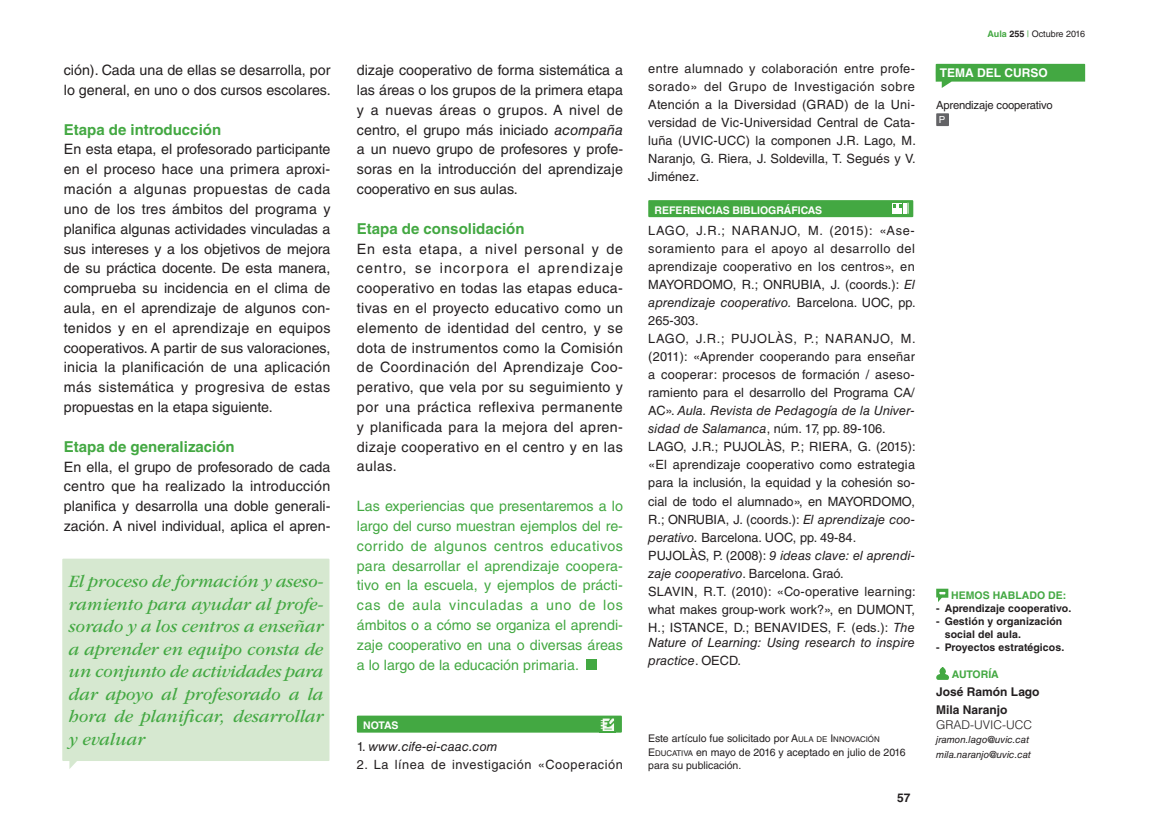
<style>
.page{position:relative;width:1149px;height:830px;background:#fff}
.page>*{position:absolute;margin:0;border:0;box-sizing:border-box;transform-origin:0 0}
.t1{font:italic 18px/22.5px "ITC Garamond Std";color:#43a842;text-align:justify}
.t2{font:700 15px "Helvetica LT Std";color:#43a842}
.t3{font:14.25px/19.8px "Helvetica LT Std";color:#231f20;text-align:justify}
.t4{font:14.25px/19.8px "Helvetica LT Std";color:#43a842;text-align:justify}
.t5{font:12.75px/18px "Helvetica LT Std";letter-spacing:.01em;color:#231f20;text-align:justify}
.t6{font:italic 12.75px/18px "Helvetica LT Std";color:#231f20}
.t7{font:12.75px "Helvetica LT Std";letter-spacing:.04em;color:#231f20}
.t8{font:700 12px/18px "Helvetica LT Std";color:#231f20}
.t9{font:300 12px "Helvetica LT Std";color:#231f20}
.t10{font:700 12px "Helvetica LT Std";color:#fff}
.t11{font:11.25px "Helvetica LT Std";letter-spacing:-.015em;color:#231f20}
.t12{font:10.5px/13.5px "Helvetica LT Std";color:#231f20}
.t13{font:700 10.5px/13px "Helvetica LT Std";letter-spacing:.01em;color:#231f20}
.t14{font:700 10.5px "Helvetica LT Std";color:#fff}
.t15{font:700 10.5px "Helvetica LT Std";color:#43a842}
.t16{font:italic 9.75px/15px "Helvetica LT Std";color:#231f20}
.t17{font:9.75px "Helvetica LT Std";color:#fff}
.t18{font:9px "Helvetica LT Std";color:#231f20}
.s1{font-style:italic}
.s2{font-style:normal}
.s3{font-style:inherit}
.s4{font-size:7.8px}
.s5{font-weight:700;color:#43a842}
.s6{font-weight:700}
.s7{color:#43a842}
</style>
<div class="page">
<div style="left:648px;top:200px;width:265px;height:17px;background:#43a842"></div>
<svg style="left:892px;top:202px;width:16px;height:12px"></svg>
<div style="left:585px;top:658px;width:11px;height:11px;background:#43a842"></div>
<div style="left:357px;top:715px;width:264px;height:17px;background:#43a842"></div>
<svg style="left:602px;top:730px;width:12px;height:1px"></svg>
<img style="left:600px;top:718px;width:14px;height:12px">
<svg style="left:935px;top:64px;width:149px;height:24px"></svg>
<div style="left:62px;top:558px;width:267px;height:202px;background:#d6e8d0"></div>
<svg style="left:69px;top:760px;width:9px;height:8px"></svg>
<svg style="left:936px;top:588px;width:12px;height:14px"></svg>
<svg style="left:936px;top:667px;width:13px;height:13px"></svg>
<div style="left:935px;top:113px;width:13px;height:13px;background:#636366"></div>
<p class="t3" style="left:64px;top:60px;width:268px">ción). Cada una de ellas se desarrolla, por lo general, en uno o dos cursos escolares.</p>
<p class="t2" style="left:64px;top:120px;width:159px">Etapa de introducción</p>
<p class="t3" style="left:64px;top:139px;width:268px">En esta etapa, el profesorado participante en el proceso hace una primera aproxi&shy;mación a algunas propuestas de cada uno de los tres ámbitos del programa y planifica algunas actividades vinculadas a sus intereses y a los objetivos de mejora de su práctica docente. De esta manera, comprueba su incidencia en el clima de aula, en el aprendizaje de algunos con&shy;tenidos y en el aprendizaje en equipos cooperativos. A partir de sus valoraciones, inicia la planificación de una aplicación más sistemática y progresiva de estas propuestas en la etapa siguiente.</p>
<p class="t2" style="left:64px;top:437px;width:172px">Etapa de generalización</p>
<p class="t3" style="left:64px;top:456px;width:268px">En ella, el grupo de profesorado de cada centro que ha realizado la introducción planifica y desarrolla una doble generali&shy;zación. A nivel individual, aplica el apren-</p>
<p class="t1" style="left:69px;top:570px;width:256px">El proceso de formación y aseso&shy;ramiento para ayudar al profe&shy;sorado y a los centros a enseñar a aprender en equipo consta de un conjunto de actividades para dar apoyo al profesorado a la hora de planificar, desarrollar y evaluar</p>
<p class="t3" style="left:357px;top:60px;width:268px">dizaje cooperativo de forma sistemática a las áreas o los grupos de la primera etapa y a nuevas áreas o grupos. A nivel de centro, el grupo más iniciado <span class="s1">acompaña </span>a un nuevo grupo de profesores y profe&shy;soras en la introducción del aprendizaje cooperativo en sus aulas.</p>
<p class="t2" style="left:357px;top:219px;width:169px">Etapa de consolidación</p>
<p class="t3" style="left:357px;top:238px;width:267px">En esta etapa, a nivel personal y de centro, se incorpora el aprendizaje cooperativo en todas las etapas educa&shy;tivas en el proyecto educativo como un elemento de identidad del centro, y se dota de instrumentos como la Comisión de Coordinación del Aprendizaje Coo&shy;perativo, que vela por su seguimiento y por una práctica reflexiva permanente y planificada para la mejora del apren&shy;dizaje cooperativo en el centro y en las aulas.</p>
<p class="t4" style="left:357px;top:496px;width:267px">Las experiencias que presentaremos a lo largo del curso muestran ejemplos del re&shy;corrido de algunos centros educativos para desarrollar el aprendizaje coopera&shy;tivo en la escuela, y ejemplos de prácti&shy;cas de aula vinculadas a uno de los ámbitos o a cómo se organiza el aprendi&shy;zaje cooperativo en una o diversas áreas a lo largo de la educación primaria.</p>
<p class="t14" style="left:363px;top:718px;width:37px">NOTAS</p>
<p class="t6" style="left:357px;top:736px;width:142px"><span class="s2">1.</span> www.cife-ei-caac.com</p>
<p class="t7" style="left:357px;top:756px;width:267px">2. La línea de investigación «Cooperación</p>
<p class="t5" style="left:648px;top:59px;width:269px">entre alumnado y colaboración entre profe&shy;sorado» del Grupo de Investigación sobre Atención a la Diversidad (GRAD) de la Uni&shy;versidad de Vic-Universidad Central de Cata&shy;luña (UVIC-UCC) la componen J.R. Lago, M.<br>Naranjo, G. Riera, J. Soldevilla, T. Segués y V.<br>Jiménez.</p>
<p class="t14" style="left:654px;top:204px;width:169px">REFERENCIAS BIBLIOGRÁFICAS</p>
<p class="t5" style="left:648px;top:221px;width:269px;text-align:left">LAGO, J.R.; NARANJO, M. (2015): «Ase&shy;soramiento para el apoyo al desarrollo del aprendizaje cooperativo en los centros», en MAYORDOMO, R.; ONRUBIA, J. (coords.): <span class="s1">El aprendizaje cooperativo.</span> Barcelona. UOC, pp.<br>265-303.<br>LAGO, J.R.; PUJOLÀS, P.; NARANJO, M. (2011): «Aprender cooperando para enseñar a cooperar: procesos de formación / aseso&shy;ramiento para el desarrollo del Programa CA/ AC». <span class="s1">Aula. Revista de Pedagogía de la Univer&shy;sidad de Salamanca</span>, núm. 17, pp. 89-106.<br>LAGO, J.R.; PUJOLÀS, P.; RIERA, G. (2015): «El aprendizaje cooperativo como estrategia para la inclusión, la equidad y la cohesión so&shy;cial de todo el alumnado», en MAYORDOMO, R.; ONRUBIA, J. (coords.): <span class="s1">El aprendizaje coo&shy;perativo.</span> Barcelona. UOC, pp. 49-84.<br>PUJOLÀS, P. (2008): <span class="s1">9 ideas clave: el aprendi&shy;zaje cooperativo</span>. Barcelona. Graó.<br>SLAVIN, R.T. (2010): «Co-operative learning: what makes group-work work?», en DUMONT, H.; ISTANCE, D.; BENAVIDES, F. (eds.): <span class="s1">The</span></p>
<p class="t6" style="left:648px;top:633px;width:268px">Nature of Learning: Using research to inspire practice<span class="s2">. OECD.</span></p>
<p class="t12" style="left:648px;top:731px;width:259px">Este artículo fue solicitado por <span class="s3">A</span><span class="s4">ULA DE</span> <span class="s3">I</span><span class="s4">NNOVACI ÓN<br></span><span class="s3">E</span> <span class="s4">DUCATIVA</span> en mayo de 2016 y aceptado en julio de 2016 para su publicación.</p>
<p class="t8" style="left:896px;top:788px;width:15px">57</p>
<p class="t18" style="left:987px;top:29px;width:99px"><span class="s5">Aula</span> <span class="s6">255</span> <span class="s7">|</span> Octubre 2016</p>
<p class="t10" style="left:939px;top:66px;width:109px">TEMA DEL CURSO</p>
<p class="t11" style="left:935px;top:99px;width:118px">Aprendizaje cooperativo</p>
<p class="t17" style="left:938px;top:114px;width:8px">P</p>
<p class="t15" style="left:950px;top:588px;width:116px">HEMOS HABLADO DE:</p>
<p class="t13" style="left:935px;top:601px;width:137px">- Aprendizaje cooperativo.</p>
<p class="t13" style="left:944px;top:614px;width:119px;text-indent:-9px">- Gestión y organización social del aula.</p>
<p class="t13" style="left:935px;top:640px;width:129px">- Proyectos estratégicos.</p>
<p class="t15" style="left:951px;top:668px;width:48px">AUTORÍA</p>
<p class="t8" style="left:935px;top:682px;width:105px">José Ramón Lago<br>Mila Naranjo</p>
<p class="t9" style="left:935px;top:717px;width:97px">GRAD-UVIC-UCC</p>
<p class="t16" style="left:935px;top:731px;width:96px">jramon.lago@uvic.cat mila.naranjo@uvic.cat</p>
</div>
